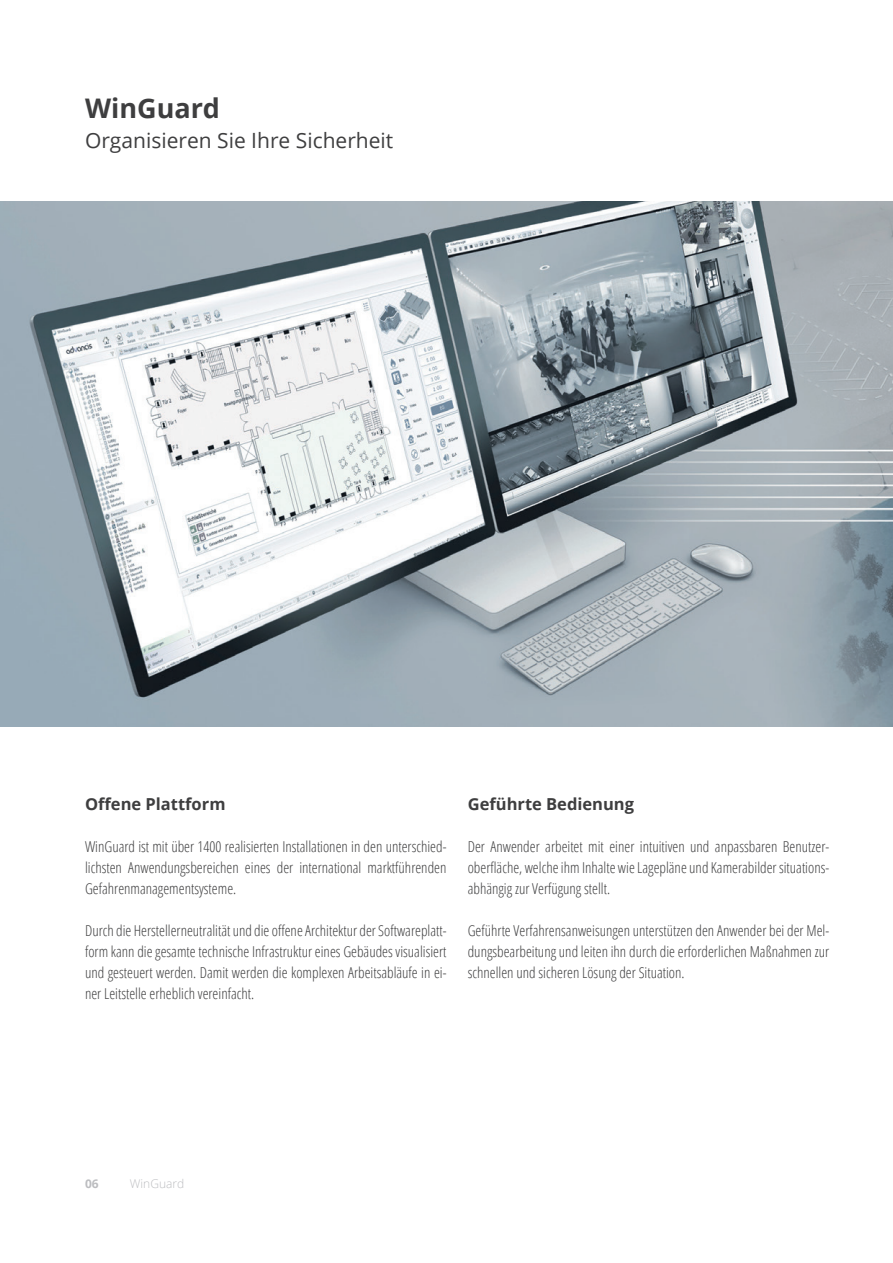
<style>
.page{position:relative;width:893px;height:1263px;background:#fff}
.page>*{position:absolute;margin:0;border:0;box-sizing:border-box;transform-origin:0 0}
.t1{font:700 27px "Open Sans";color:#3e3e3f}
.t2{font:21px "Open Sans";color:#3e3e3f}
.t3{font:700 16.5px "Open Sans";color:#3e3e3f}
.t4{font:300 condensed 15px/21px "Open Sans";color:#3e3e3f;text-align:justify}
.t5{font:300 12px "Open Sans";color:#bcbdc0}
.t6{font:700 12px "Open Sans";color:#bcbdc0}
</style>
<div class="page">
<img style="left:0;top:201px;width:893px;height:525px">
<h1 class="t1" style="left:85px;top:89px;width:137px">WinGuard</h1>
<h2 class="t2" style="left:85px;top:126px;width:310px">Organisieren Sie Ihre Sicherheit</h2>
<p class="t3" style="left:85px;top:792px;width:142px">Offene Plattform</p>
<p class="t4" style="left:85px;top:836px;width:363px">WinGuard ist mit über 1400 realisierten Installationen in den unterschied&shy;lichsten Anwendungsbereichen eines der international marktführenden Gefahrenmanagementsysteme.</p>
<p class="t4" style="left:85px;top:920px;width:363px">Durch die Herstellerneutralität und die offene Architektur der Softwareplatt&shy;form kann die gesamte technische Infrastruktur eines Gebäudes visualisiert und gesteuert werden. Damit werden die komplexen Arbeitsabläufe in ei&shy;ner Leitstelle erheblich vereinfacht.</p>
<p class="t3" style="left:468px;top:792px;width:168px">Geführte Bedienung</p>
<p class="t4" style="left:468px;top:836px;width:363px">Der Anwender arbeitet mit einer intuitiven und anpassbaren Benutzer&shy;oberfläche, welche ihm Inhalte wie Lagepläne und Kamerabilder situations&shy;abhängig zur Verfügung stellt.</p>
<p class="t4" style="left:468px;top:920px;width:363px">Geführte Verfahrensanweisungen unterstützen den Anwender bei der Mel&shy;dungsbearbeitung und leiten ihn durch die erforderlichen Maßnahmen zur schnellen und sicheren Lösung der Situation.</p>
<p class="t6" style="left:85px;top:1175px;width:15px">06</p>
<p class="t5" style="left:130px;top:1175px;width:56px">WinGuard</p>
</div>
